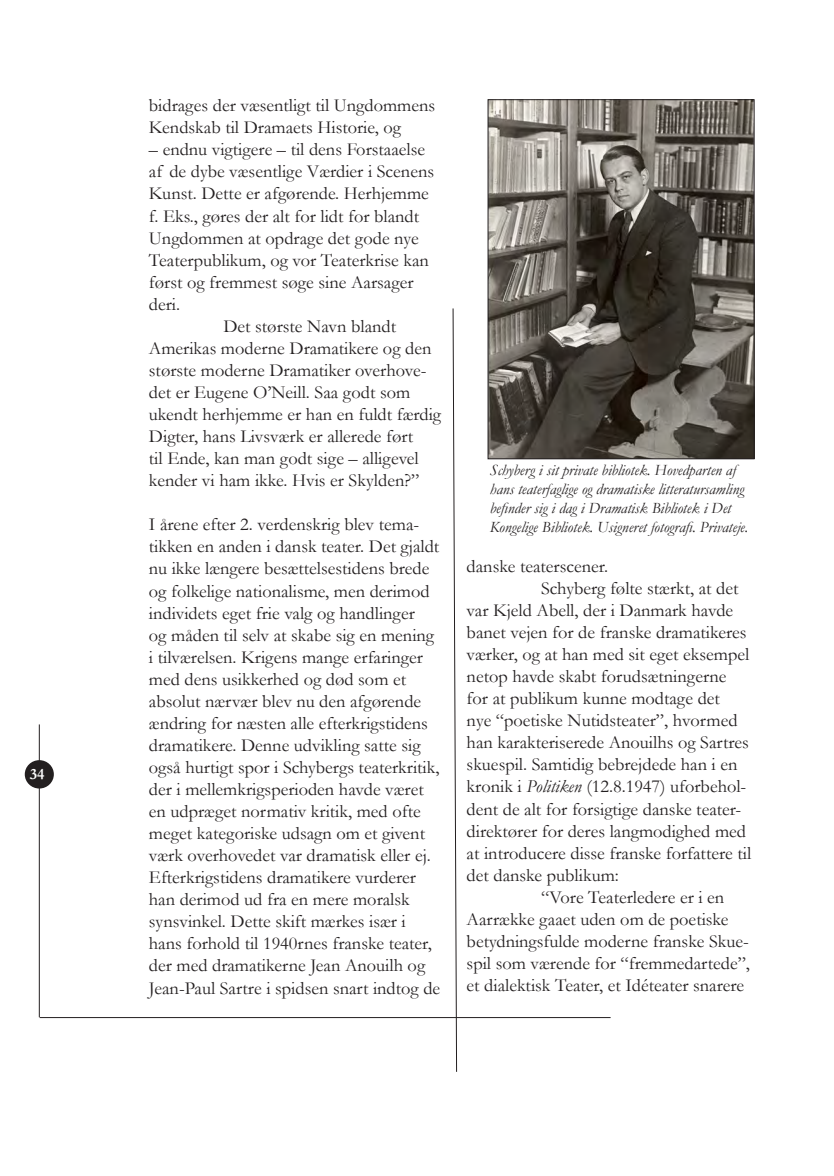
<style>
.page{position:relative;width:834px;height:1176px;background:#fff}
.page>*{position:absolute;margin:0;border:0;box-sizing:border-box;transform-origin:0 0}
.Almindelig_tekst_med{font:18.38px/22.1px "Garamond";color:#231f20}
.almindelig_tekst_ude{font:18.38px/22.1px "Garamond";color:#231f20}
.Slutnotetekst{font:italic 15.75px/18.9px "Garamond";color:#231f20}
.t1{font:700 15.75px "Garamond";color:#fff}
.s1{font-style:italic}
</style>
<div class="page">
<hr style="left:39px;top:724px;width:1px;height:293px;background:#231f20">
<hr style="left:40px;top:1017px;width:570px;height:1px;background:#231f20">
<div style="left:26px;top:761px;width:27px;height:26px;background:#231f20;border-radius:50%"></div>
<div style="left:25px;top:760px;width:29px;height:28px;border:2px solid #231f20;border-radius:50%"></div>
<svg style="left:452px;top:308px;width:5px;height:764px"></svg>
<img style="left:489px;top:101px;width:263px;height:356px">
<div style="left:487px;top:99px;width:267px;height:360px;border:1px solid #231f20"></div>
<p class="t1" style="left:30px;top:763px;width:16px">34</p>
<p class="Almindelig_tekst_med" style="left:149px;top:94px;width:288px">bidrages der væsentligt til Ungdommens<br>Kendskab til Dramaets Historie, og</p>
<p class="Almindelig_tekst_med" style="left:149px;top:138px;width:286px">– endnu vigtigere – til dens Forstaaelse af de dybe væsentlige Værdier i Scenens Kunst. Dette er afgørende. Herhjemme f. Eks., gøres der alt for lidt for blandt Ungdommen at opdrage det gode nye Teaterpublikum, og vor Teaterkrise kan først og fremmest søge sine Aarsager deri.</p>
<p class="Almindelig_tekst_med" style="left:149px;top:314px;width:294px;text-indent:74px">Det største Navn blandt Amerikas moderne Dramatikere og den største moderne Dramatiker overhove&shy;det er Eugene O’Neill. Saa godt som ukendt herhjemme er han en fuldt færdig Digter, hans Livsværk er allerede ført<br>til Ende, kan man godt sige – alligevel kender vi ham ikke. Hvis er Skylden?”</p>
<p class="almindelig_tekst_ude" style="left:149px;top:513px;width:293px">I årene efter 2. verdenskrig blev tema&shy;tikken en anden i dansk teater. Det gjaldt nu ikke længere besættelsestidens brede og folkelige nationalisme, men derimod individets eget frie valg og handlinger<br>og måden til selv at skabe sig en mening i tilværelsen. Krigens mange erfaringer med dens usikkerhed og død som et absolut nærvær blev nu den afgørende ændring for næsten alle efterkrigstidens dramatikere. Denne udvikling satte sig også hurtigt spor i Schybergs teaterkritik, der i mellemkrigsperioden havde været en udpræget normativ kritik, med ofte meget kategoriske udsagn om et givent værk overhovedet var dramatisk eller ej.<br>Efterkrigstidens dramatikere vurderer han derimod ud fra en mere moralsk synsvinkel. Dette skift mærkes især i hans forhold til 1940rnes franske teater, der med dramatikerne Jean Anouilh og Jean-Paul Sartre i spidsen snart indtog de</p>
<p class="Slutnotetekst" style="left:489px;top:460px;width:260px">Schyberg i sit private bibliotek. Hovedparten af hans teaterfaglige og dramatiske litteratursamling befinder sig i dag i Dramatisk Bibliotek i Det Kongelige Bibliotek. Usigneret fotografi. Privateje.</p>
<p class="almindelig_tekst_ude" style="left:466px;top:554px;width:143px">danske teaterscener.</p>
<p class="Almindelig_tekst_med" style="left:466px;top:577px;width:286px;text-indent:74px">Schyberg følte stærkt, at det var Kjeld Abell, der i Danmark havde banet vejen for de franske dramatikeres værker, og at han med sit eget eksempel netop havde skabt forudsætningerne for at publikum kunne modtage det<br>nye “poetiske Nutidsteater”, hvormed han karakteriserede Anouilhs og Sartres skuespil. Samtidig bebrejdede han i en kronik i <span class="s1">Politiken</span> (12.8.1947) uforbehol&shy;dent de alt for forsigtige danske teater&shy;direktører for deres langmodighed med at introducere disse franske forfattere til det danske publikum:</p>
<p class="Almindelig_tekst_med" style="left:466px;top:885px;width:285px;text-indent:74px">“Vore Teaterledere er i en Aarrække gaaet uden om de poetiske betydningsfulde moderne franske Skue&shy;spil som værende for “fremmedartede”, et dialektisk Teater, et Idéteater snarere</p>
</div>
